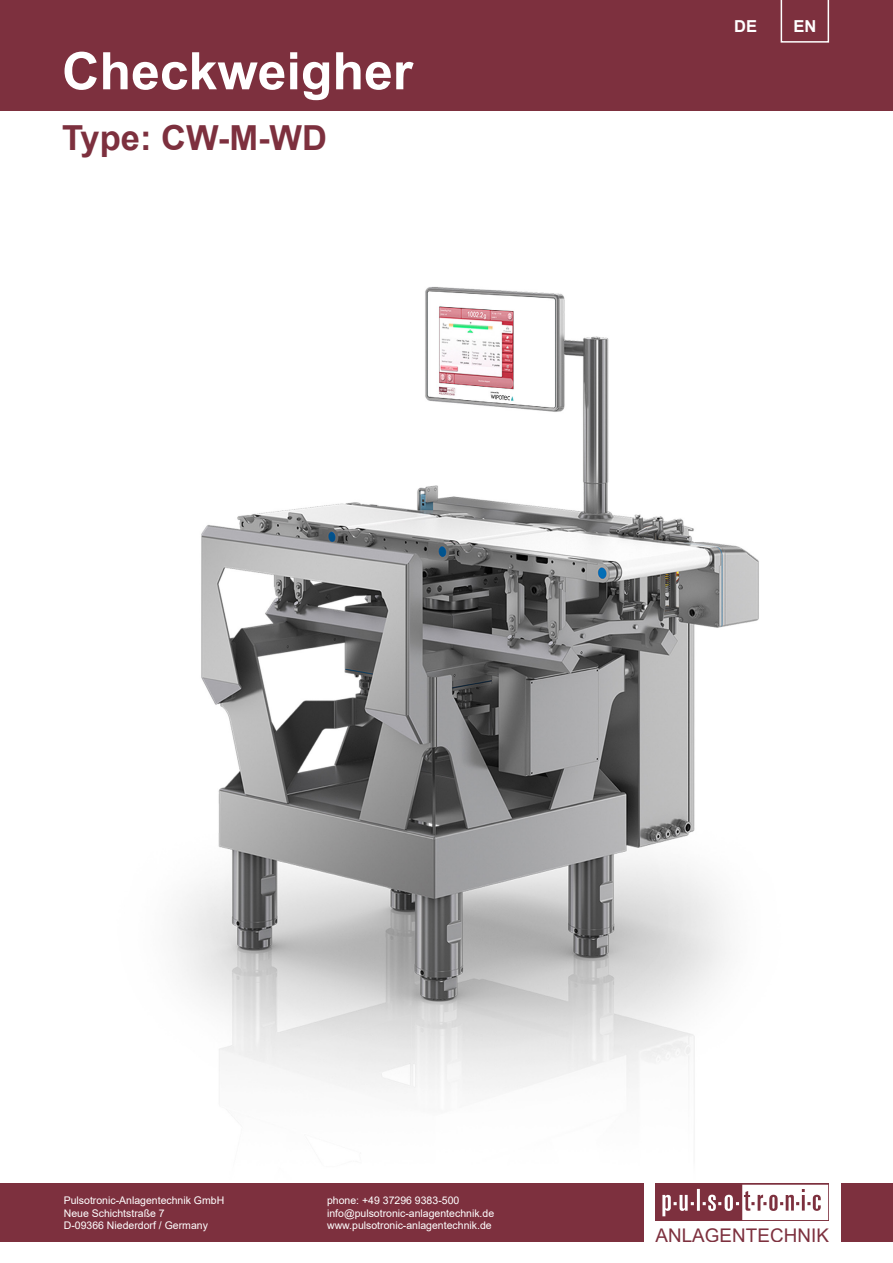
<style>
.page{position:relative;width:893px;height:1263px;background:#fff}
.page>*{position:absolute;margin:0;border:0;box-sizing:border-box;transform-origin:0 0}
.t1{font:700 51.75px "Arial";color:#fff}
.t2{font:700 34.5px "Arial";color:#7d303e}
.t3{font:18.75px "Arial";letter-spacing:.005em;color:#7d303e}
.t4{font:700 16.5px "Arial";color:#fff}
.t5{font:10.5px/12.6px "Arial";color:#fff}
</style>
<div class="page">
<div style="left:655px;top:1184px;width:174px;height:37px;background:#7d303e"></div>
<svg style="left:662px;top:1185px;width:166px;height:35px"></svg>
<div style="left:0;top:0;width:893px;height:111px;background:#7d303e"></div>
<svg style="left:781px;top:0;width:48px;height:43px"></svg>
<div style="left:841px;top:1183px;width:52px;height:59px;background:#7d303e"></div>
<div style="left:0;top:1183px;width:643px;height:59px;background:#7d303e"></div>
<img style="left:176px;top:287px;width:583px;height:807px">
<h1 class="t1" style="left:62px;top:35px;width:352px">Checkweigher</h1>
<h2 class="t2" style="left:62px;top:113px;width:267px">Type: CW-M-WD</h2>
<h3 class="t4" style="left:734px;top:15px;width:24px">DE</h3>
<h3 class="t4" style="left:793px;top:15px;width:24px">EN</h3>
<p class="t5" style="left:64px;top:1194px;width:162px">Pulsotronic-Anlagentechnik GmbH<br>Neue Schichtstraße 7<br>D-09366 Niederdorf / Germany</p>
<p class="t5" style="left:327px;top:1194px;width:169px">phone: +49 37296 9383-500 info@pulsotronic-anlagentechnik.de www.pulsotronic-anlagentechnik.de</p>
<h3 class="t3" style="left:655px;top:1222px;width:175px">ANLAGENTECHNIK</h3>
</div>
